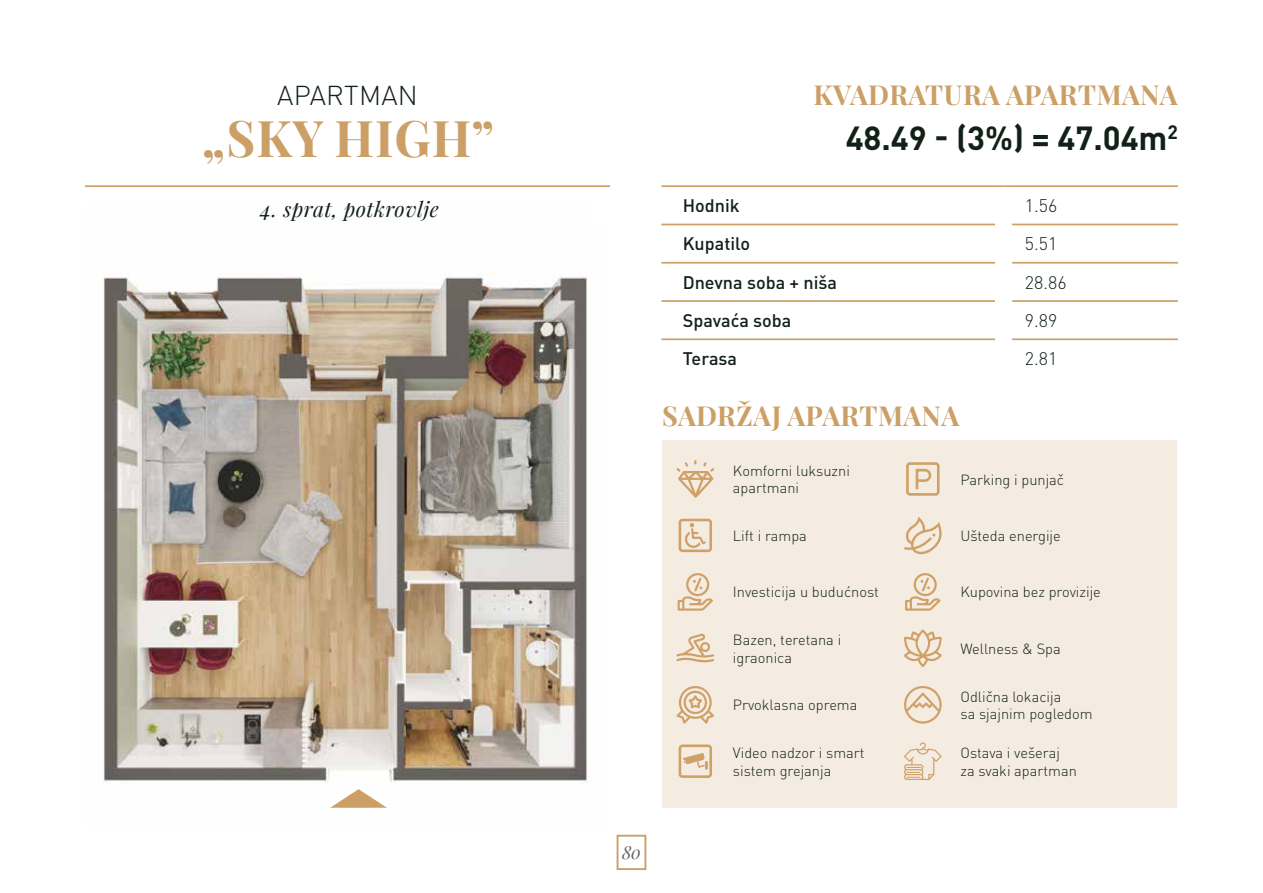
<style>
.page{position:relative;width:1263px;height:893px;background:#fff}
.page>*{position:absolute;margin:0;border:0;box-sizing:border-box;transform-origin:0 0}
.t1{font:49.5px "Playfair Display";letter-spacing:.02em;color:#cb9f66}
.t2{font:700 33px "DIN Pro";color:#122118}
.t3{font:27px "Playfair Display";letter-spacing:.01em;color:#cb9f66}
.t4{font:300 27px "DIN Pro";letter-spacing:.01em;color:#122118}
.t5{font:italic 21px "Playfair Display";letter-spacing:.025em;color:#122118}
.t6{font:500 18px "DIN Pro";color:#122118}
.t7{font:300 18px "DIN Pro";color:#122118}
.t8{font:italic 18px "Playfair Display";color:#5a5f58;scale:.95 1}
.t9{font:300 14.55px/17.5px "DIN Pro";color:#122118}
</style>
<div class="page">
<div style="left:617px;top:835px;width:29px;height:35px;border:2px solid #cb9f66"></div>
<div style="left:662px;top:440px;width:515px;height:367px;background:#f5ece1"></div>
<img style="left:103px;top:273px;width:485px;height:511px">
<hr style="left:85px;top:185px;width:525px;height:2px;background:#cb9f66">
<svg style="left:676px;top:460px;width:38px;height:38px"></svg>
<svg style="left:679px;top:519px;width:33px;height:33px"></svg>
<svg style="left:677px;top:573px;width:36px;height:38px"></svg>
<svg style="left:676px;top:633px;width:38px;height:30px"></svg>
<svg style="left:676px;top:686px;width:38px;height:38px"></svg>
<svg style="left:679px;top:744px;width:33px;height:34px"></svg>
<svg style="left:906px;top:462px;width:33px;height:34px"></svg>
<svg style="left:904px;top:517px;width:38px;height:37px"></svg>
<svg style="left:905px;top:573px;width:35px;height:38px"></svg>
<svg style="left:904px;top:629px;width:38px;height:38px"></svg>
<svg style="left:904px;top:686px;width:38px;height:38px"></svg>
<svg style="left:904px;top:742px;width:38px;height:38px"></svg>
<svg style="left:330px;top:789px;width:57px;height:19px"></svg>
<hr style="left:661px;top:185px;width:342px;height:2px;background:#cb9f66">
<hr style="left:1003px;top:185px;width:175px;height:2px;background:#cb9f66">
<hr style="left:661px;top:224px;width:334px;height:1px;background:#cb9f66">
<hr style="left:1012px;top:224px;width:166px;height:1px;background:#cb9f66">
<hr style="left:661px;top:262px;width:334px;height:2px;background:#cb9f66">
<hr style="left:1012px;top:262px;width:166px;height:2px;background:#cb9f66">
<hr style="left:661px;top:300px;width:334px;height:2px;background:#cb9f66">
<hr style="left:1012px;top:300px;width:166px;height:2px;background:#cb9f66">
<hr style="left:661px;top:338px;width:334px;height:2px;background:#cb9f66">
<hr style="left:1012px;top:338px;width:166px;height:2px;background:#cb9f66">
<h3 class="t4" style="left:277px;top:77px;width:142px">APARTMAN</h3>
<h1 class="t1" style="left:202px;top:99px;width:294px">„SKY HIGH”</h1>
<h3 class="t5" style="left:260px;top:192px;width:180px">4. sprat, potkrovlje</h3>
<h3 class="t3" style="left:813px;top:74px;width:366px">KVADRATURA APARTMANA</h3>
<h2 class="t2" style="left:846px;top:115px;width:334px">48.49 - (3%) = 47.04m<sup>2</sup></h2>
<p class="t6" style="left:683px;top:193px;width:58px">Hodnik</p>
<p class="t7" style="left:1025px;top:193px;width:34px">1.56</p>
<p class="t6" style="left:683px;top:232px;width:69px">Kupatilo</p>
<p class="t7" style="left:1025px;top:232px;width:34px">5.51</p>
<p class="t6" style="left:683px;top:270px;width:156px">Dnevna soba + niša</p>
<p class="t7" style="left:1025px;top:270px;width:43px">28.86</p>
<p class="t6" style="left:683px;top:308px;width:110px">Spavaća soba</p>
<p class="t7" style="left:1025px;top:308px;width:34px">9.89</p>
<p class="t6" style="left:683px;top:347px;width:56px">Terasa</p>
<p class="t7" style="left:1025px;top:347px;width:34px">2.81</p>
<h3 class="t3" style="left:662px;top:394px;width:299px">SADRŽAJ APARTMANA</h3>
<p class="t9" style="left:733px;top:461px;width:119px">Komforni luksuzni apartmani</p>
<p class="t9" style="left:733px;top:526px;width:75px">Lift i rampa</p>
<p class="t9" style="left:733px;top:583px;width:147px">Investicija u budućnost</p>
<p class="t9" style="left:733px;top:630px;width:110px">Bazen, teretana i igraonica</p>
<p class="t9" style="left:733px;top:696px;width:126px">Prvoklasna oprema</p>
<p class="t9" style="left:733px;top:743px;width:133px">Video nadzor i smart sistem grejanja</p>
<p class="t9" style="left:960px;top:470px;width:105px">Parking i punjač</p>
<p class="t9" style="left:960px;top:526px;width:102px">Ušteda energije</p>
<p class="t9" style="left:960px;top:583px;width:142px">Kupovina bez provizije</p>
<p class="t9" style="left:960px;top:639px;width:102px">Wellness &amp; Spa</p>
<p class="t9" style="left:960px;top:687px;width:134px">Odlična lokacija<br>sa sjajnim pogledom</p>
<p class="t9" style="left:960px;top:743px;width:118px">Ostava i vešeraj za svaki apartman</p>
<p class="t8" style="left:622px;top:838px;width:21px">80</p>
</div>
